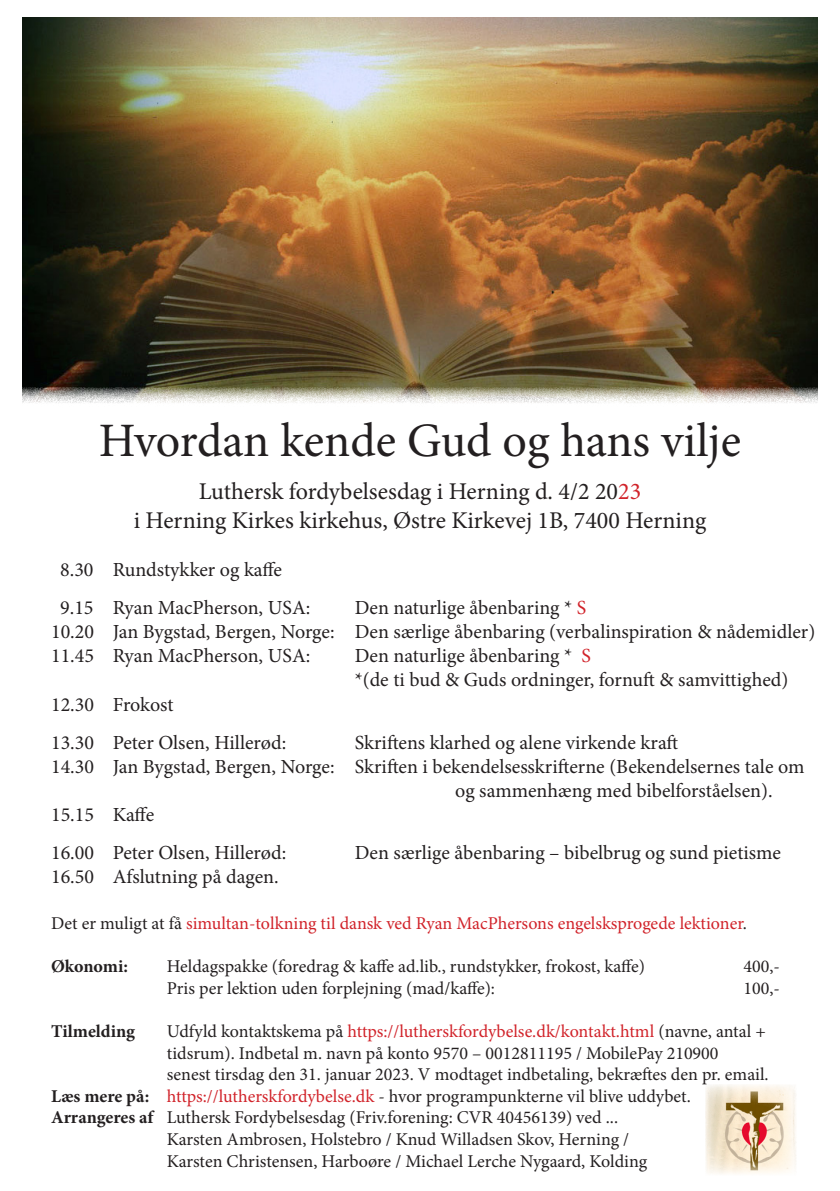
<style>
.page{position:relative;width:840px;height:1191px;background:#fff}
.page>*{position:absolute;margin:0;border:0;box-sizing:border-box;transform-origin:0 0}
.t1{font:48px "Minion Pro";letter-spacing:-.005em;color:#231f20}
.t2{font:24px/28.8px "Minion Pro";color:#231f20;text-align:center}
.t3{font:20px/24px "Minion Pro";color:#231f20}
.t4{font:18px/21.6px "Minion Pro";color:#231f20}
.t5{font:18px "Minion Pro";color:#d1232a}
.t6{font:700 18px "Minion Pro";color:#231f20}
.s1{color:#d1232a}
.s2{color:#231f20}
.s3{font-weight:700}
</style>
<div class="page">
<img style="left:23px;top:17px;width:793px;height:386px">
<img style="left:705px;top:1084px;width:90px;height:90px">
<p class="t1" style="left:99px;top:408px;width:643px">Hvordan kende Gud og hans vilje</p>
<p class="t2" style="left:134px;top:477px;width:573px">Luthersk fordybelsesdag i Herning d. 4/2 20<span class="s1">23<br></span>i Herning Kirkes kirkehus, Østre Kirkevej 1B, 7400 Herning</p>
<p class="t3" style="left:60px;top:558px;width:223px">8.30 Rundstykker og kaffe</p>
<p class="t3" style="left:60px;top:596px;width:251px">9.15 Ryan MacPherson, USA:</p>
<p class="t3" style="left:354px;top:596px;width:233px">Den naturlige åbenbaring * <span class="s1">S</span></p>
<p class="t3" style="left:51px;top:620px;width:765px">10.20 Jan Bygstad, Bergen, Norge: Den særlige åbenbaring (verbalinspiration &amp; nådemidler)</p>
<p class="t3" style="left:51px;top:644px;width:261px">11.45 Ryan MacPherson, USA:</p>
<p class="t3" style="left:354px;top:644px;width:237px">Den naturlige åbenbaring * <span class="s1">S</span></p>
<p class="t3" style="left:354px;top:668px;width:435px">*(de ti bud &amp; Guds ordninger, fornuft &amp; samvittighed)</p>
<p class="t3" style="left:51px;top:692px;width:124px">12.30 Frokost</p>
<p class="t3" style="left:51px;top:730px;width:237px">13.30 Peter Olsen, Hillerød:</p>
<p class="t3" style="left:354px;top:730px;width:325px">Skriftens klarhed og alene virkende kraft</p>
<p class="t3" style="left:455px;top:754px;width:350px;text-indent:-404px">14.30 Jan Bygstad, Bergen, Norge: Skriften i bekendelsesskrifterne (Bekendelsernes tale om og sammenhæng med bibelforståelsen).</p>
<p class="t3" style="left:51px;top:802px;width:105px">15.15 Kaffe</p>
<p class="t3" style="left:51px;top:841px;width:237px">16.00 Peter Olsen, Hillerød:</p>
<p class="t3" style="left:354px;top:841px;width:427px">Den særlige åbenbaring – bibelbrug og sund pietisme</p>
<p class="t3" style="left:51px;top:865px;width:229px">16.50 Afslutning på dagen.</p>
<p class="t5" style="left:51px;top:911px;width:697px"><span class="s2">Det er muligt at få</span> simultan-tolkning til dansk ved Ryan MacPhersons engelsksprogede lektioner<span class="s2">.</span></p>
<p class="t6" style="left:51px;top:953px;width:78px">Økonomi:</p>
<p class="t4" style="left:167px;top:955px;width:479px">Heldagspakke (foredrag &amp; kaffe ad.lib., rundstykker, frokost, kaffe)</p>
<p class="t4" style="left:743px;top:955px;width:38px">400,-</p>
<p class="t4" style="left:167px;top:977px;width:329px">Pris per lektion uden forplejning (mad/kaffe):</p>
<p class="t4" style="left:743px;top:977px;width:38px">100,-</p>
<p class="t6" style="left:51px;top:1018px;width:85px">Tilmelding</p>
<p class="t4" style="left:167px;top:1020px;width:603px">Udfyld kontaktskema på <span class="s1">https://lutherskfordybelse.dk/kontakt.html</span> (navne, antal + tidsrum). Indbetal m. navn på konto 9570 – 0012811195 / MobilePay 210900<br>senest tirsdag den 31. januar 2023. V modtaget indbetaling, bekræftes den pr. email.</p>
<p class="t4" style="left:51px;top:1085px;width:641px"><span class="s3">Læs mere på:</span> <span class="s1">https://lutherskfordybelse.dk</span> - hvor programpunkterne vil blive uddybet.</p>
<p class="t4" style="left:51px;top:1107px;width:568px"><span class="s3">Arrangeres af</span> Luthersk Fordybelsesdag (Friv.forening: CVR 40456139) ved ...</p>
<p class="t4" style="left:167px;top:1128px;width:463px">Karsten Ambrosen, Holstebro / Knud Willadsen Skov, Herning /</p>
<p class="t4" style="left:167px;top:1150px;width:481px">Karsten Christensen, Harboøre / Michael Lerche Nygaard, Kolding</p>
</div>
